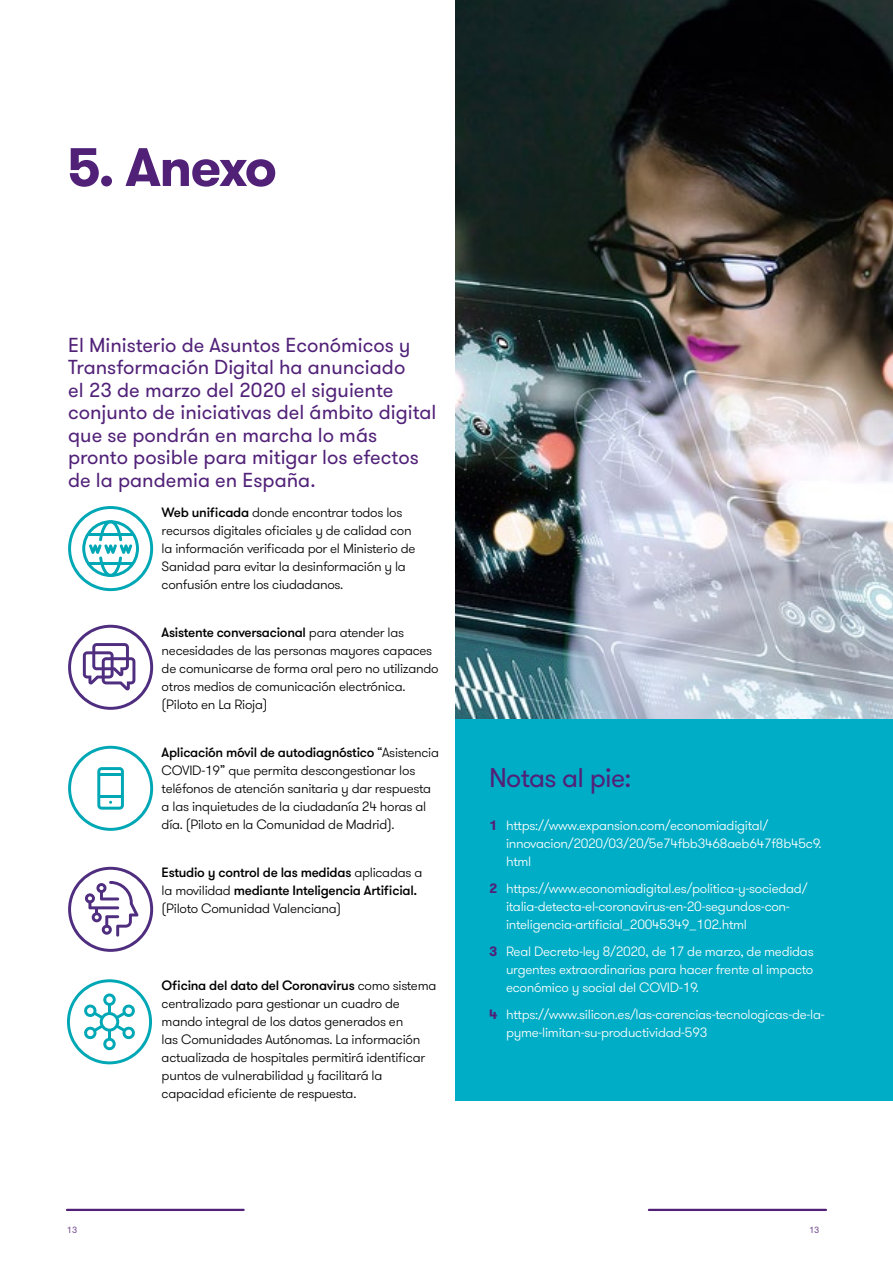
<style>
.page{position:relative;width:893px;height:1263px;background:#fff}
.page>*{position:absolute;margin:0;border:0;box-sizing:border-box;transform-origin:0 0}
.t1{font:700 54px "GT Walsheim Pro";letter-spacing:-.035em;color:#512178}
.t2{font:27px "GT Walsheim Pro";letter-spacing:-.025em;color:#512178}
.t3{font:20.25px/22.5px "GT Walsheim Pro";color:#512178}
.t4{font:300 13.5px/18px "GT Walsheim Pro";letter-spacing:-.02em;color:#000}
.t5{font:300 13.5px/18px "GT Walsheim Pro";letter-spacing:-.02em;color:#fff}
.t6{font:500 13.5px/18px "GT Walsheim Pro";letter-spacing:-.02em;color:#000}
.t7{font:9px "GT Walsheim Pro";color:#754e93}
.s1{font-weight:500}
.s2{font-weight:300}
.s3{font-weight:700;color:#512178}
</style>
<div class="page">
<hr style="left:67px;top:1209px;width:177px;height:2px;background:#512178">
<svg style="left:68px;top:506px;width:85px;height:85px"></svg>
<hr style="left:88px;top:533px;width:46px;height:3px;background:#00a7b5">
<hr style="left:88px;top:561px;width:46px;height:3px;background:#00a7b5">
<svg style="left:68px;top:625px;width:85px;height:85px"></svg>
<svg style="left:68px;top:746px;width:85px;height:85px"></svg>
<hr style="left:99px;top:795px;width:23px;height:3px;background:#00a7b5">
<hr style="left:99px;top:773px;width:23px;height:3px;background:#00a7b5">
<svg style="left:68px;top:867px;width:85px;height:85px"></svg>
<svg style="left:67px;top:979px;width:85px;height:85px"></svg>
<div style="left:455px;top:0;width:438px;height:1100px;background:#00adc6"></div>
<img style="left:455px;top:0;width:438px;height:718px">
<hr style="left:649px;top:1209px;width:177px;height:2px;background:#512178">
<h1 class="t1" style="left:67px;top:132px;width:212px">5. Anexo</h1>
<p class="t3" style="left:68px;top:334px;width:370px">El Ministerio de Asuntos Económicos y Transformación Digital ha anunciado<br>el 23 de marzo del 2020 el siguiente conjunto de iniciativas del ámbito digital que se pondrán en marcha lo más pronto posible para mitigar los efectos de la pandemia en España.</p>
<p class="t4" style="left:162px;top:504px;width:255px"><span class="s1">Web unificada</span> donde encontrar todos los recursos digitales oficiales y de calidad con la información verificada por el Ministerio de Sanidad para evitar la desinformación y la confusión entre los ciudadanos.</p>
<p class="t4" style="left:162px;top:624px;width:278px"><span class="s1">Asistente conversacional</span> para atender las necesidades de las personas mayores capaces de comunicarse de forma oral pero no utilizando otros medios de comunicación electrónica. (Piloto en La Rioja)</p>
<p class="t4" style="left:162px;top:743px;width:279px"><span class="s1">Aplicación móvil de autodiagnóstico</span> “Asistencia COVID-19” que permita descongestionar los teléfonos de atención sanitaria y dar respuesta a las inquietudes de la ciudadanía 24 horas al día. (Piloto en la Comunidad de Madrid).</p>
<p class="t6" style="left:162px;top:863px;width:262px">Estudio y control de las medidas <span class="s2">aplicadas a la movilidad</span> mediante Inteligencia Artificial. <span class="s2">(Piloto Comunidad Valenciana)</span></p>
<p class="t7" style="left:67px;top:1224px;width:12px">13</p>
<p class="t4" style="left:162px;top:977px;width:276px"><span class="s1">Oficina del dato del Coronavirus</span> como sistema centralizado para gestionar un cuadro de mando integral de los datos generados en<br>las Comunidades Autónomas. La información actualizada de hospitales permitirá identificar puntos de vulnerabilidad y facilitará la capacidad eficiente de respuesta.</p>
<h2 class="t2" style="left:489px;top:760px;width:144px">Notas al pie:</h2>
<p class="t5" style="left:506px;top:817px;width:317px;text-indent:-17px"><span class="s3">1</span> https://www.expansion.com/economiadigital/ innovacion/2020/03/20/5e74fbb3468aeb647f8b45c9. html</p>
<p class="t5" style="left:506px;top:880px;width:303px;text-indent:-17px"><span class="s3">2</span> https://www.economiadigital.es/politica-y-sociedad/ italia-detecta-el-coronavirus-en-20-segundos-con&shy;inteligencia-artificial_20045349_102.html</p>
<p class="t5" style="left:506px;top:943px;width:309px;text-align:justify;text-indent:-17px"><span class="s3">3</span> Real Decreto-ley 8/2020, de 17 de marzo, de medidas urgentes extraordinarias para hacer frente al impacto económico y social del COVID-19.</p>
<p class="t5" style="left:506px;top:1006px;width:320px;text-indent:-17px"><span class="s3">4</span> https://www.silicon.es/las-carencias-tecnologicas-de-la&shy;pyme-limitan-su-productividad-593</p>
<p class="t7" style="left:809px;top:1224px;width:12px">13</p>
</div>
